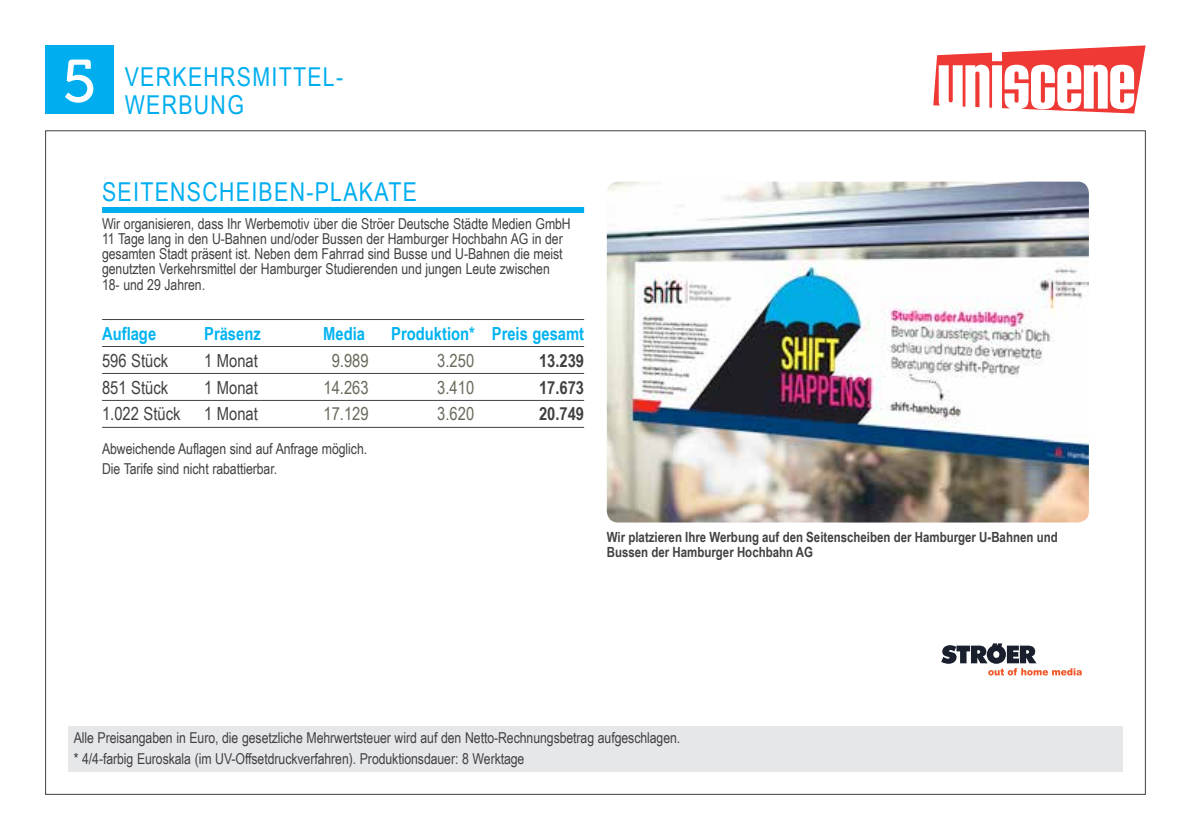
<style>
.page{position:relative;width:1191px;height:840px;background:#fff}
.page>*{position:absolute;margin:0;border:0;box-sizing:border-box;transform-origin:0 0}
.t1{font:60px "Museo 500";color:#fff}
.t2{font:26px/28px "Arial Narrow";letter-spacing:.05em;color:#00aeef}
.t3{font:18px "Arial Narrow";color:#414042}
.t4{font:700 18px "Arial Narrow";color:#00b3f0}
.t5{font:18px "Arial Narrow";color:#6a695c}
.t6{font:700 18px "Arial Narrow";color:#414042}
.t7{font:15px/15px "Arial Narrow";letter-spacing:-.005em;color:#414042}
.t8{font:700 14px/15px "Arial Narrow";color:#414042}
</style>
<div class="page">
<div style="left:45px;top:45px;width:68px;height:68px;background:#00aeef"></div>
<svg style="left:933px;top:45px;width:212px;height:68px"></svg>
<div style="left:68px;top:726px;width:1055px;height:45px;background:#e6e7e8"></div>
<img style="left:607px;top:181px;width:482px;height:341px">
<div style="left:102px;top:207px;width:482px;height:6px;background:#00aeef"></div>
<hr style="left:102px;top:319px;width:482px;height:1px;background:#414042">
<hr style="left:102px;top:346px;width:482px;height:1px;background:#414042">
<hr style="left:102px;top:373px;width:482px;height:1px;background:#414042">
<hr style="left:102px;top:400px;width:482px;height:1px;background:#414042">
<hr style="left:102px;top:427px;width:482px;height:1px;background:#414042">
<svg style="left:941px;top:643px;width:141px;height:32px"></svg>
<h1 class="t1" style="left:62px;top:48px;width:36px">5</h1>
<h2 class="t2" style="left:125px;top:61px;width:220px">Verkehrsmittel&shy;werbung</h2>
<h2 class="t2" style="left:102px;top:176px;width:316px">Seitensch eiben-plakate</h2>
<p class="t7" style="left:102px;top:216px;width:470px">Wir organisieren, dass Ihr Werbemotiv über die Ströer Deutsche Städte Medien GmbH 11 Tage lang in den U-Bahnen und/oder Bussen der Hamburger Hochbahn AG in der gesamten Stadt präsent ist. Neben dem Fahrrad sind Busse und U-Bahnen die meist genutzten Verkehrsmittel der Hamburger Studierenden und jungen Leute zwischen 18- und 29 Jahren.</p>
<p class="t4" style="left:102px;top:319px;width:56px">Auflage</p>
<p class="t4" style="left:204px;top:319px;width:97px">Präsenz M</p>
<p class="t4" style="left:335px;top:319px;width:31px">edia</p>
<p class="t4" style="left:391px;top:319px;width:194px">Produktion* Preis gesamt</p>
<p class="t3" style="left:102px;top:347px;width:68px">596 Stück</p>
<p class="t3" style="left:204px;top:347px;width:55px">1 Monat</p>
<p class="t5" style="left:332px;top:347px;width:38px">9.989</p>
<p class="t5" style="left:437px;top:347px;width:38px">3.250</p>
<p class="t6" style="left:539px;top:346px;width:47px">13.239</p>
<p class="t3" style="left:102px;top:374px;width:68px">851 Stück</p>
<p class="t3" style="left:204px;top:374px;width:55px">1 Monat</p>
<p class="t5" style="left:323px;top:374px;width:47px">14.263</p>
<p class="t5" style="left:437px;top:374px;width:38px">3.410</p>
<p class="t6" style="left:539px;top:373px;width:47px">17.673</p>
<p class="t3" style="left:102px;top:400px;width:80px">1.022 Stück</p>
<p class="t3" style="left:204px;top:400px;width:55px">1 Monat</p>
<p class="t5" style="left:323px;top:400px;width:47px">17.129</p>
<p class="t5" style="left:437px;top:400px;width:38px">3.620</p>
<p class="t6" style="left:539px;top:400px;width:47px">20.749</p>
<p class="t7" style="left:102px;top:437px;width:267px;line-height:20.6px">Abweichende Auflagen sind auf Anfrage möglich.<br>Die Tarife sind nicht rabattierbar.</p>
<p class="t8" style="left:607px;top:529px;width:452px">Wir platzieren Ihre Werbung auf den Seitenscheiben der Hamburger U-Bahnen und<br>Bussen der Hamburger Hochbahn AG</p>
<p class="t7" style="left:74px;top:726px;width:608px;line-height:20.6px">Alle Preisangaben in Euro, die gesetzliche Mehrwertsteuer wird auf den Netto-Rechnungsbetrag aufgeschlagen. * 4/4-farbig Euroskala (im UV-Offsetdruckverfahren). Produktionsdauer: 8 Werktage</p>
</div>
